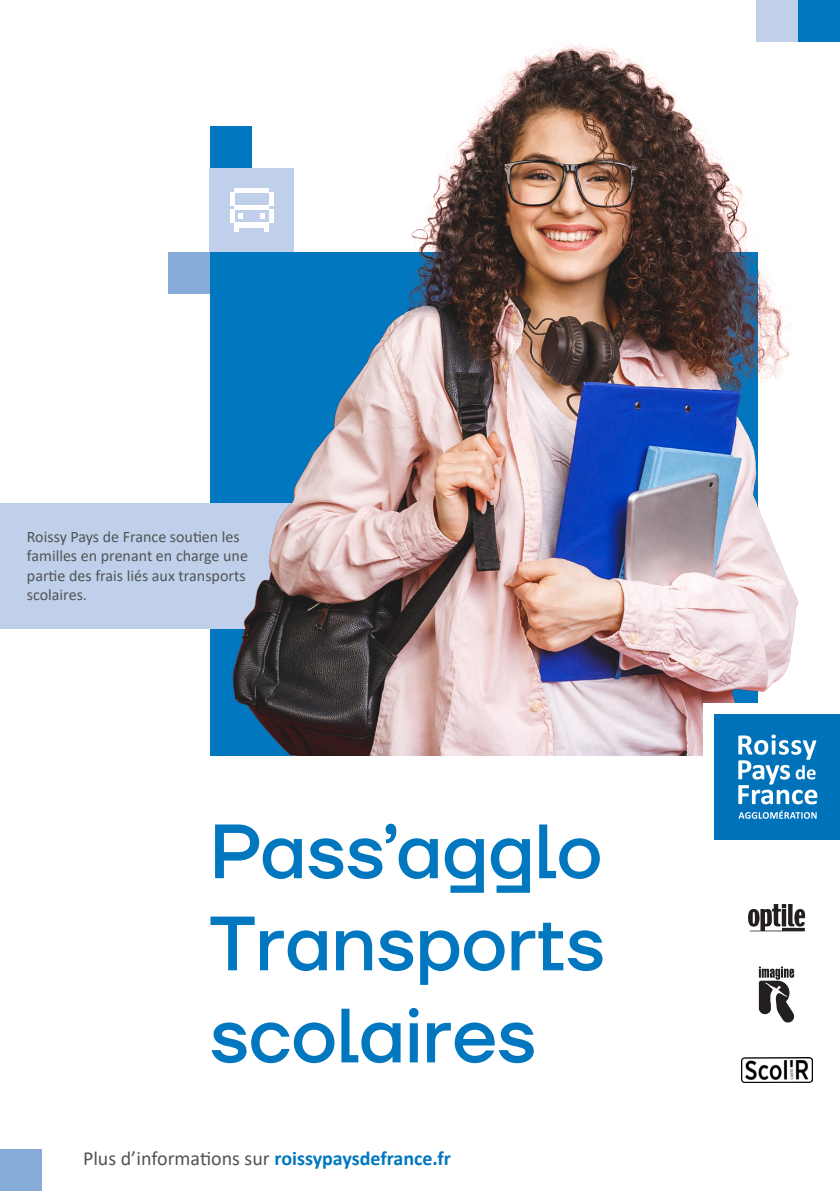
<style>
.page{position:relative;width:840px;height:1191px;background:#fff}
.page>*{position:absolute;margin:0;border:0;box-sizing:border-box;transform-origin:0 0}
.t1{font:500 76.8px "TT Firs Neue";color:#0077bf}
.t2{font:20px "Calibri";color:#515456}
.t3{font:16px/19.2px "Calibri";color:#515456}
.s1{font-weight:700;color:#0077bf}
</style>
<div class="page">
<div style="left:0;top:503px;width:321px;height:126px;background:#c0d0ea"></div>
<img style="left:213px;top:44px;width:586px;height:711px">
<div style="left:703px;top:703px;width:136px;height:147px;background:#fff"></div>
<div style="left:714px;top:714px;width:125px;height:126px;background:#0072ba"></div>
<svg style="left:738px;top:734px;width:79px;height:70px"></svg>
<svg style="left:738px;top:810px;width:78px;height:9px"></svg>
<img style="left:741px;top:1057px;width:70px;height:25px">
<svg style="left:748px;top:904px;width:56px;height:27px"></svg>
<svg style="left:758px;top:966px;width:36px;height:56px"></svg>
<div style="left:797px;top:0;width:42px;height:42px;background:#0077bf"></div>
<div style="left:168px;top:252px;width:42px;height:42px;background:#88acda"></div>
<div style="left:210px;top:126px;width:42px;height:42px;background:#0077bf"></div>
<div style="left:755px;top:0;width:42px;height:42px;background:#c0d0ea"></div>
<div style="left:0;top:1149px;width:42px;height:42px;background:#88acda"></div>
<div style="left:209px;top:168px;width:84px;height:84px;background:#c0d0ea"></div>
<svg style="left:230px;top:188px;width:43px;height:44px"></svg>
<p class="t3" style="left:27px;top:527px;width:222px">Roissy Pays de France soutien les familles en prenant en charge une partie des frais liés aux transports scolaires.</p>
<p class="t1" style="left:209px;top:798px;width:393px">Pass’agglo</p>
<p class="t1" style="left:209px;top:890px;width:396px">Transports</p>
<p class="t1" style="left:209px;top:983px;width:328px">scolaires</p>
<p class="t2" style="left:83px;top:1145px;width:369px">Plus d’informations sur <span class="s1">roissypaysdefrance.fr</span></p>
</div>
